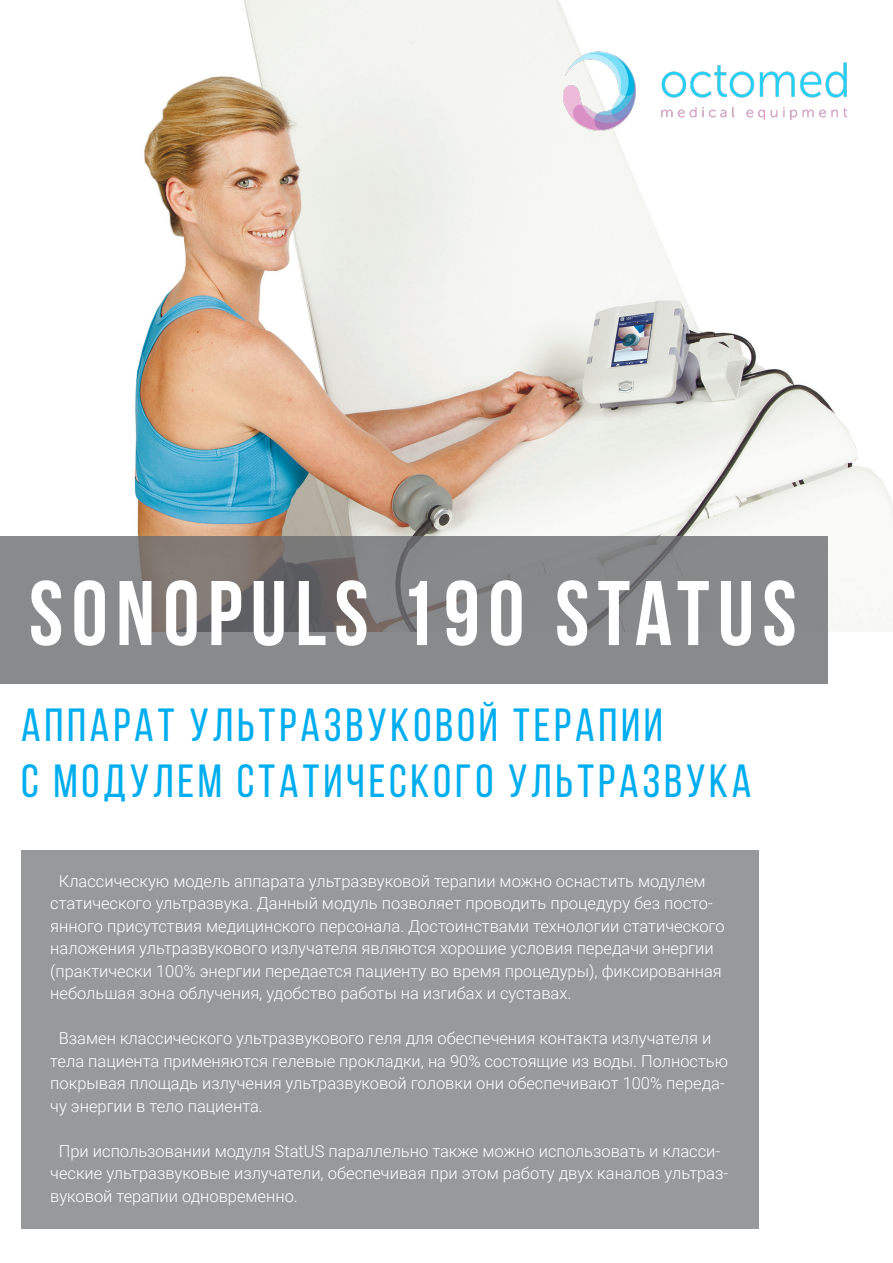
<style>
.page{position:relative;width:893px;height:1263px;background:#fff}
.page>*{position:absolute;margin:0;border:0;box-sizing:border-box;transform-origin:0 0}
.t1{font:700 91.5px "Bebas Neue";letter-spacing:.09em;color:#fff}
.t2{font:46.5px/55.8px "Bebas Neue";letter-spacing:.08em;color:#00aeef}
.t3{font:300 16.5px/22.5px "Roboto";color:#fff}
</style>
<div class="page">
<img style="left:134px;top:0;width:759px;height:536px">
<img style="left:563px;top:49px;width:290px;height:85px">
<svg style="left:0;top:536px;width:828px;height:148px;background:#838384"></svg>
<div style="left:21px;top:850px;width:738px;height:379px;background:#98999b"></div>
<hr style="left:892px;top:1194px;width:1px;height:69px;background:#666969">
<h1 class="t1" style="left:29px;top:563px;width:769px">SONOPULS 190 STATUS</h1>
<h2 class="t2" style="left:21px;top:696px;width:732px">аппарат ультразвуковой терапии<br>с модулем статического ультразвука</h2>
<p class="t3" style="left:50px;top:869px;width:676px;text-indent:9px">Классическую модель аппарата ультразвуковой терапии можно оснастить модулем статического ультразвука. Данный модуль позволяет проводить процедуру без посто&shy;янного присутствия медицинского персонала. Достоинствами технологии статического наложения ультразвукового излучателя являются хорошие условия передачи энергии (практически 100% энергии передается пациенту во время процедуры), фиксированная небольшая зона облучения, удобство работы на изгибах и суставах.</p>
<p class="t3" style="left:50px;top:1027px;width:679px;text-indent:9px">Взамен классического ультразвукового геля для обеспечения контакта излучателя и тела пациента применяются гелевые прокладки, на 90% состоящие из воды. Полностью покрывая площадь излучения ультразвуковой головки они обеспечивают 100% переда&shy;чу энергии в тело пациента.</p>
<p class="t3" style="left:50px;top:1139px;width:679px;text-indent:9px">При использовании модуля StatUS параллельно также можно использовать и класси&shy;ческие ультразвуковые излучатели, обеспечивая при этом работу двух каналов ультраз&shy;вуковой терапии одновременно.</p>
</div>
